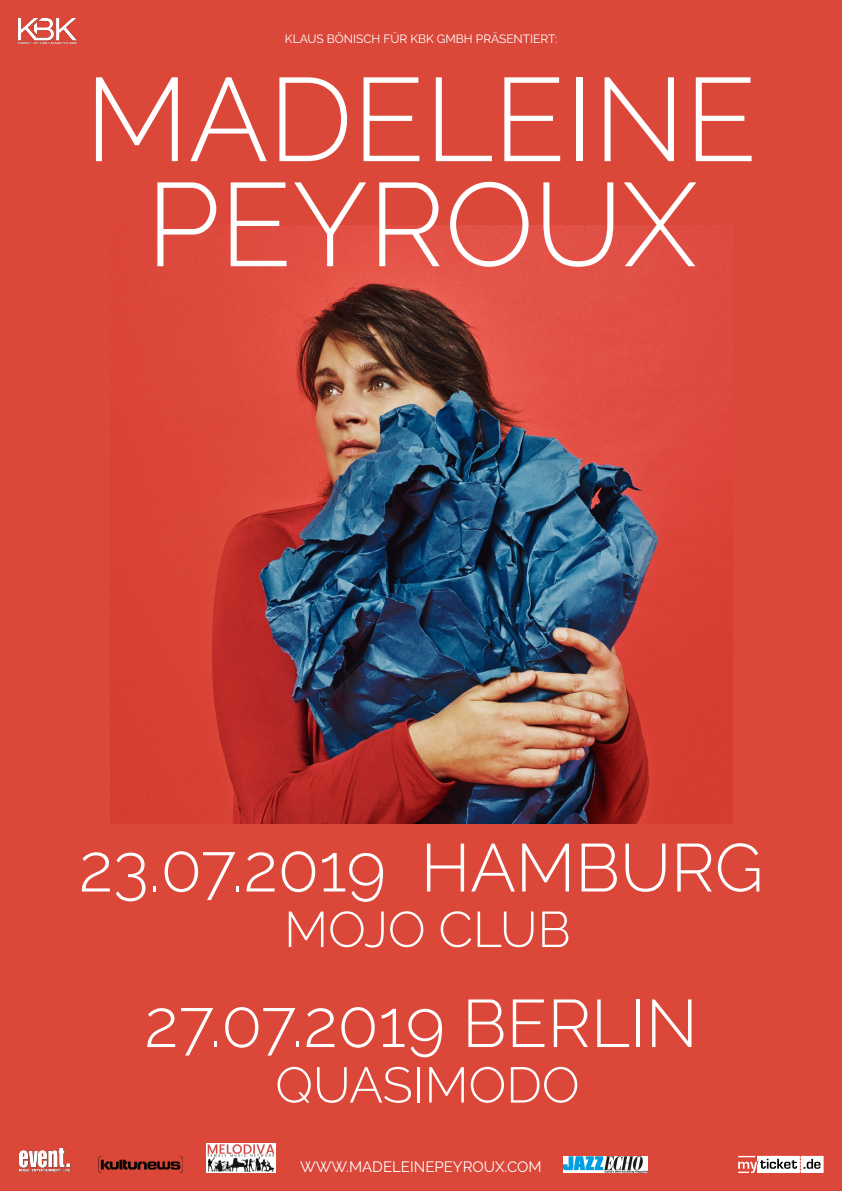
<style>
.page{position:relative;width:842px;height:1191px;background:#db4739}
.page>*{position:absolute;margin:0;border:0;box-sizing:border-box;transform-origin:0 0}
.t1{font:300 118px/105px "Raleway";color:#fff;text-align:center}
.t2{font:300 67.5px "Raleway";color:#fff}
.t3{font:300 67px "Raleway";color:#fff}
.t4{font:300 50px "Raleway";color:#fff}
.t5{font:15px "Raleway";color:#fff}
.t6{font:12px "Raleway";color:#fff}
</style>
<div class="page">
<img style="left:111px;top:225px;width:622px;height:598px">
<img style="left:18px;top:18px;width:58px;height:25px">
<svg style="left:738px;top:1155px;width:86px;height:18px;background:#d4b7b4"></svg>
<img style="left:98px;top:1156px;width:84px;height:17px">
<img style="left:18px;top:1148px;width:54px;height:24px">
<img style="left:563px;top:1156px;width:84px;height:17px">
<img style="left:207px;top:1143px;width:69px;height:29px">
<p class="t6" style="left:285px;top:32px;width:274px">KLAUS BÖNISCH FÜR KBK GMBH PRÄSENTIERT:</p>
<h1 class="t1" style="left:85px;top:67px;width:674px">MADELEINE<br>PEYROUX</h1>
<h2 class="t2" style="left:79px;top:828px;width:686px">23.07.2019 HAMBURG</h2>
<h3 class="t4" style="left:284px;top:900px;width:288px">MOJO CLUB</h3>
<h3 class="t3" style="left:144px;top:984px;width:555px">27.07.2019 BERLIN</h3>
<h3 class="t4" style="left:275px;top:1055px;width:306px">QUASIMODO</h3>
<p class="t5" style="left:300px;top:1158px;width:243px">WWW.MADELEINEPEYROUX.COM</p>
</div>
